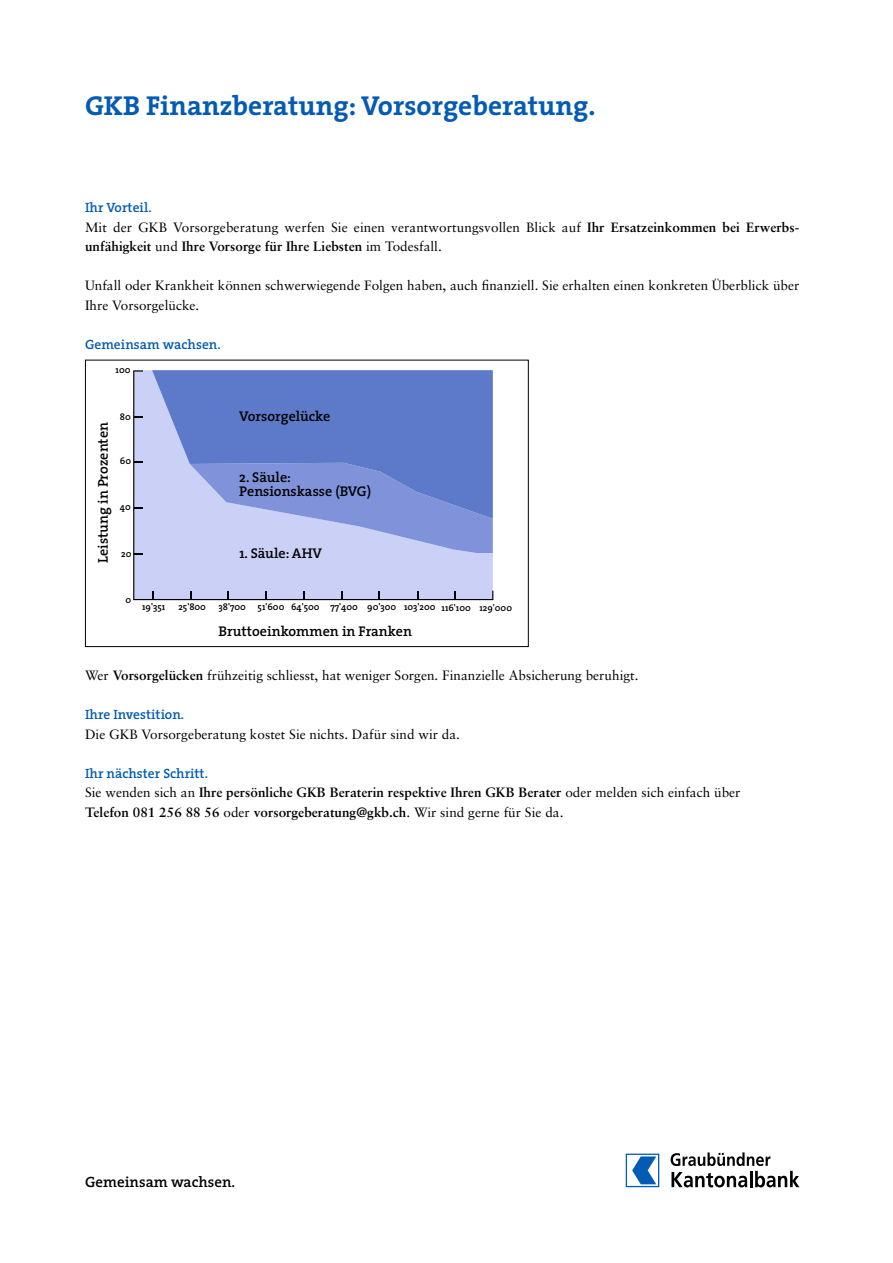
<style>
.page{position:relative;width:893px;height:1263px;background:#fff}
.page>*{position:absolute;margin:0;border:0;box-sizing:border-box;transform-origin:0 0}
.t1{font:700 27.45px "The Serif";color:#035bb3}
.t2{font:600 15px "The Serif";color:#000}
.t3{font:600 14.1px/14.1px "The Serif";color:#000}
.t4{font:13.5px/19.5px "Sabon";letter-spacing:.005em;color:#000}
.t5{font:700 13.5px/19.5px "Sabon";letter-spacing:.005em;color:#000}
.t6{font:600 13.5px "The Serif";letter-spacing:.005em;color:#035bb3}
.t7{font:600 9.45px "The Serif";color:#000}
.s1{font-weight:700}
.s2{font-weight:400}
</style>
<div class="page">
<svg style="left:626px;top:1153px;width:33px;height:34px"></svg>
<svg style="left:671px;top:1152px;width:128px;height:35px"></svg>
<svg style="left:133px;top:370px;width:360px;height:230px;background:#8999d3"></svg>
<svg style="left:152px;top:591px;width:2px;height:8px"></svg>
<svg style="left:303px;top:591px;width:2px;height:8px"></svg>
<div style="left:85px;top:360px;width:444px;height:287px;border:1px solid #000"></div>
<h1 class="t1" style="left:85px;top:83px;width:512px">GKB Finanzberatung: Vorsorgeberatung.</h1>
<p class="t6" style="left:85px;top:196px;width:68px">Ihr Vorteil.</p>
<p class="t4" style="left:85px;top:217px;width:716px">Mit der GKB Vorsorgeberatung werfen Sie einen verantwortungsvollen Blick auf <span class="s1">Ihr Ersatzeinkommen bei Erwerbs&shy;unfähigkeit</span> und <span class="s1">Ihre Vorsorge für Ihre Liebsten</span> im Todesfall.</p>
<p class="t4" style="left:85px;top:276px;width:716px">Unfall oder Krankheit können schwerwiegende Folgen haben, auch finanziell. Sie erhalten einen konkreten Überblick über<br>Ihre Vorsorgelücke.</p>
<p class="t6" style="left:85px;top:333px;width:137px">Gemeinsam wachsen.</p>
<p class="t7" style="left:116px;top:362px;width:17px">100</p>
<p class="t7" style="left:120px;top:409px;width:12px">80</p>
<p class="t7" style="left:120px;top:453px;width:13px">60</p>
<p class="t3" style="left:96px;top:563px;width:142px;rotate:-90deg">Leistung in Prozenten</p>
<p class="t7" style="left:120px;top:499px;width:12px">40</p>
<p class="t7" style="left:121px;top:546px;width:12px">20</p>
<p class="t3" style="left:239px;top:408px;width:93px">Vorsorgelücke</p>
<p class="t3" style="left:239px;top:470px;width:133px">2. Säule:<br>Pensionskasse (BVG)</p>
<p class="t3" style="left:239px;top:546px;width:84px">1. Säule: AHV</p>
<p class="t7" style="left:126px;top:592px;width:7px">0</p>
<p class="t7" style="left:142px;top:599px;width:25px">19'351</p>
<p class="t7" style="left:178px;top:599px;width:29px">25'800</p>
<p class="t7" style="left:219px;top:599px;width:295px">38'700 51'600 64'500 77'400 90'300 103'200 116'100 129'000</p>
<p class="t3" style="left:219px;top:624px;width:195px">Bruttoeinkommen in Franken</p>
<p class="t4" style="left:85px;top:666px;width:555px">Wer <span class="s1">Vorsorgelücken</span> frühzeitig schliesst, hat weniger Sorgen. Finanzielle Absicherung beruhigt.</p>
<p class="t6" style="left:85px;top:703px;width:101px">Ihre Investition.</p>
<p class="t4" style="left:85px;top:724px;width:376px">Die GKB Vorsorgeberatung kostet Sie nichts. Dafür sind wir da.</p>
<p class="t6" style="left:85px;top:762px;width:124px">Ihr nächster Schritt.</p>
<p class="t5" style="left:85px;top:783px;width:657px"><span class="s2">Sie wenden sich an</span> Ihre persönliche GKB Beraterin respektive Ihren GKB Berater <span class="s2">oder melden sich einfach über<br></span>Telefon 081 256 88 56 <span class="s2">oder</span> vorsorgeberatung@gkb.ch<span class="s2">. Wir sind gerne für Sie da.</span></p>
<p class="t2" style="left:85px;top:1170px;width:152px">Gemeinsam wachsen.</p>
</div>
